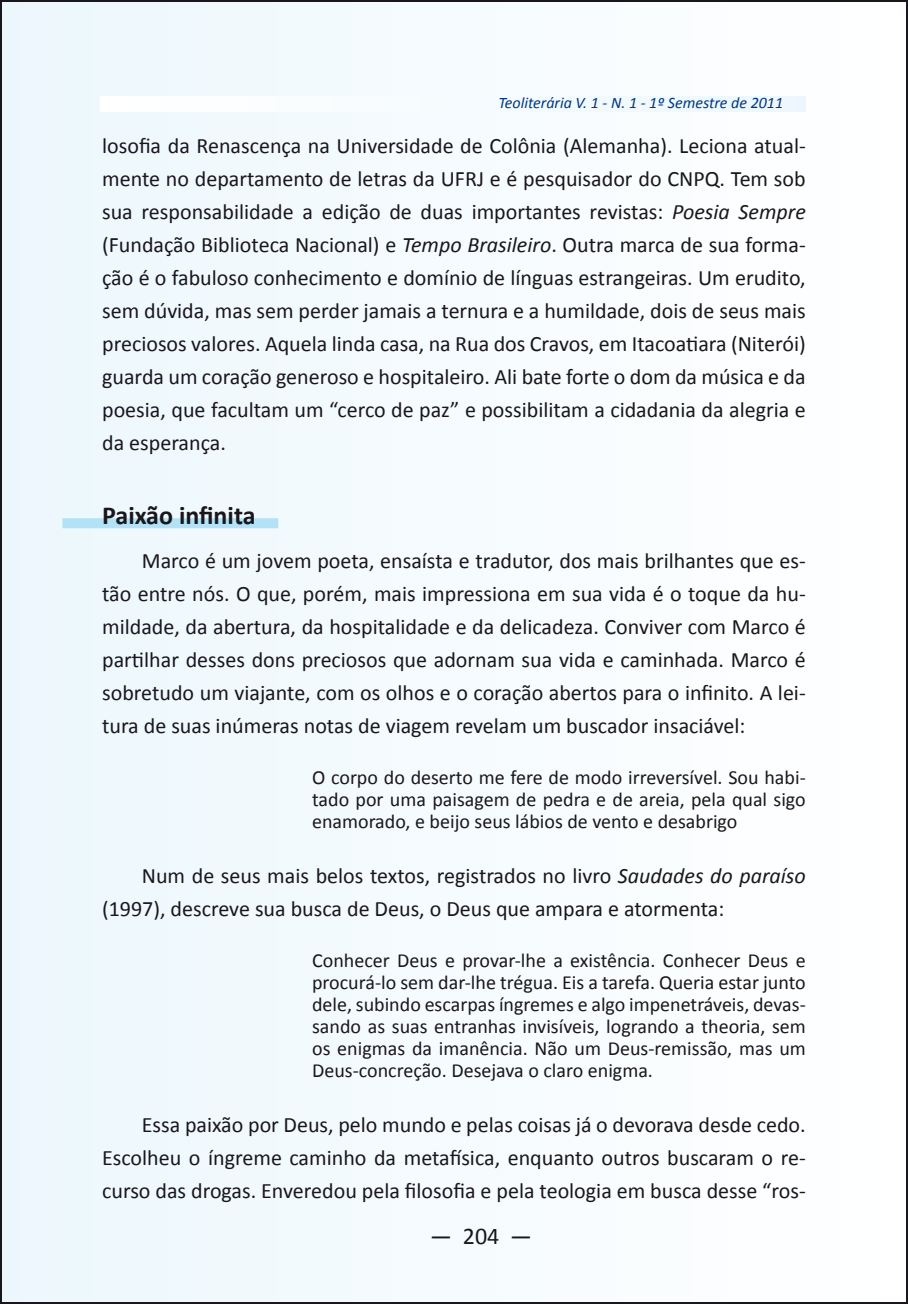
<style>
.page{position:relative;width:908px;height:1304px;background:#fff}
.page>*{position:absolute;margin:0;border:0;box-sizing:border-box;transform-origin:0 0}
.t1{font:700 26px "Calibri";color:#1a171c}
.t2{font:24px "Calibri";color:#1a171c}
.t3{font:22px/33px "Calibri";color:#1a171c;text-align:justify}
.t4{font:20px/22px "Calibri";color:#1a171c;text-align:justify}
.t5{font:italic 16px "Calibri";color:#003882}
.s1{font-style:italic}
</style>
<div class="page">
<div style="left:1px;top:1px;width:905px;height:1302px;background:#f5fbfe"></div>
<div style="left:62px;top:518px;width:216px;height:10px;background:#b3e2f6"></div>
<p class="t5" style="left:498px;top:93px;width:286px">Teoliterária V. 1 - N. 1 - 1º Semestre de 2011</p>
<p class="t3" style="left:102px;top:128px;width:705px">losofia da Renascença na Universidade de Colônia (Alemanha). Leciona atual&shy;mente no departamento de letras da UFRJ e é pesquisador do CNPQ. Tem sob sua responsabilidade a edição de duas importantes revistas: <span class="s1">Poesia Sempre </span>(Fundação Biblioteca Nacional) e <span class="s1">Tempo Brasileiro</span>. Outra marca de sua forma&shy;ção é o fabuloso conhecimento e domínio de línguas estrangeiras. Um erudito, sem dúvida, mas sem perder jamais a ternura e a humildade, dois de seus mais preciosos valores. Aquela linda casa, na Rua dos Cravos, em Itacoatiara (Niterói) guarda um coração generoso e hospitaleiro. Ali bate forte o dom da música e da poesia, que facultam um “cerco de paz” e possibilitam a cidadania da alegria e da esperança.</p>
<p class="t1" style="left:102px;top:499px;width:155px">Paixão infinita</p>
<p class="t3" style="left:102px;top:543px;width:705px;text-indent:40px">Marco é um jovem poeta, ensaísta e tradutor, dos mais brilhantes que es&shy;tão entre nós. O que, porém, mais impressiona em sua vida é o toque da hu&shy;mildade, da abertura, da hospitalidade e da delicadeza. Conviver com Marco é partilhar desses dons preciosos que adornam sua vida e caminhada. Marco é sobretudo um viajante, com os olhos e o coração abertos para o infinito. A lei&shy;tura de suas inúmeras notas de viagem revelam um buscador insaciável:</p>
<p class="t4" style="left:312px;top:765px;width:495px">O corpo do deserto me fere de modo irreversível. Sou habi&shy;tado por uma paisagem de pedra e de areia, pela qual sigo enamorado, e beijo seus lábios de vento e desabrigo</p>
<p class="t3" style="left:102px;top:858px;width:704px;text-indent:40px">Num de seus mais belos textos, registrados no livro <span class="s1">Saudades do paraíso </span>(1997), descreve sua busca de Deus, o Deus que ampara e atormenta:</p>
<p class="t4" style="left:312px;top:948px;width:495px">Conhecer Deus e provar-lhe a existência. Conhecer Deus e procurá-lo sem dar-lhe trégua. Eis a tarefa. Queria estar junto dele, subindo escarpas íngremes e algo impenetráveis, devas&shy;sando as suas entranhas invisíveis, logrando a theoria, sem os enigmas da imanência. Não um Deus-remissão, mas um Deus-concreção. Desejava o claro enigma.</p>
<p class="t3" style="left:102px;top:1107px;width:704px;text-indent:40px">Essa paixão por Deus, pelo mundo e pelas coisas já o devorava desde cedo.<br>Escolheu o íngreme caminho da metafísica, enquanto outros buscaram o re&shy;curso das drogas. Enveredou pela filosofia e pela teologia em busca desse “ros-</p>
<p class="t2" style="left:430px;top:1221px;width:103px">— 204 —</p>
</div>
